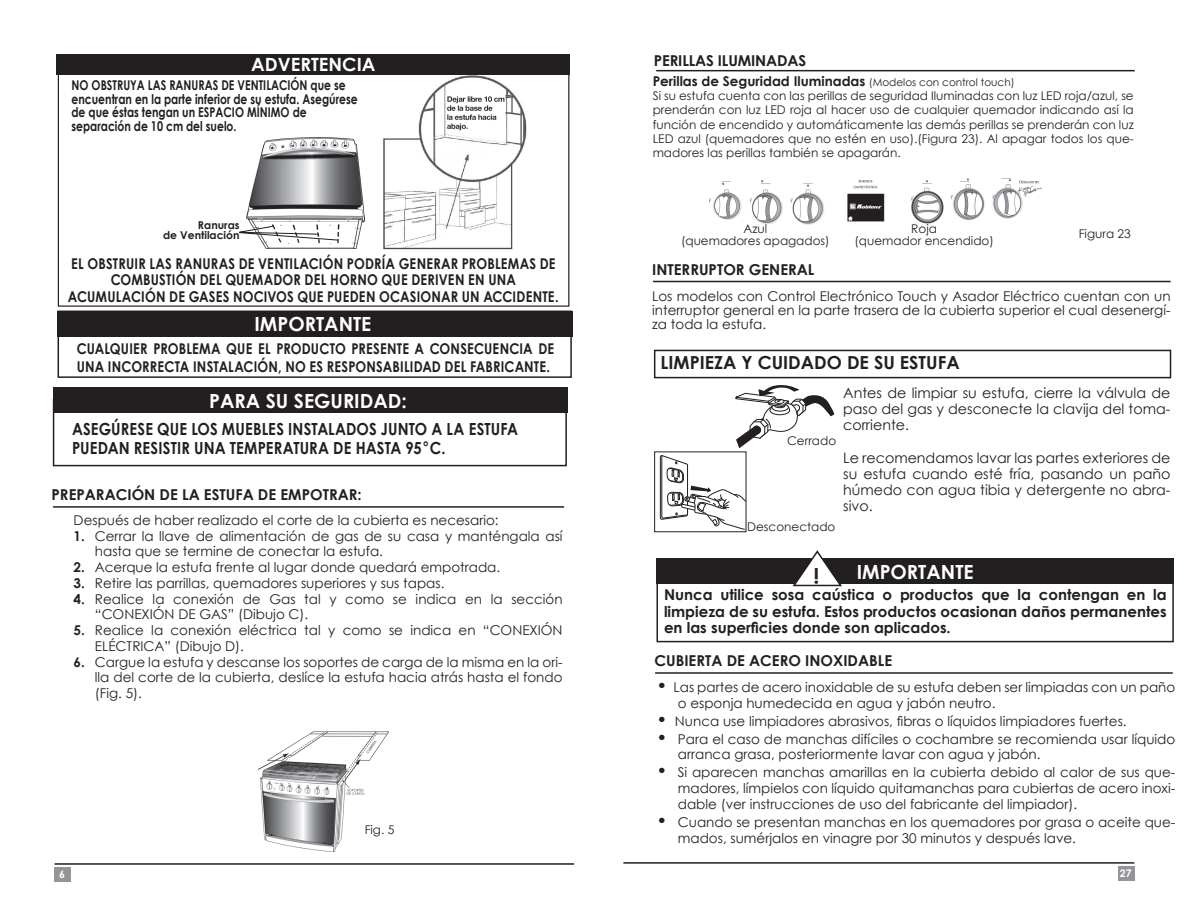
<style>
.page{position:relative;width:1188px;height:918px;background:#fff}
.page>*{position:absolute;margin:0;border:0;box-sizing:border-box;transform-origin:0 0}
.t1{font:700 19.5px "Century Gothic";color:#fff}
.t2{font:700 18.3px "Century Gothic";color:#fff}
.t3{font:700 18px "Century Gothic";color:#231f20}
.t4{font:700 16.65px/19.5px "Century Gothic";letter-spacing:.01em;color:#231f20;scale:.89 1}
.t5{font:700 15px/16.5px "Century Gothic";color:#231f20;text-align:justify}
.t6{font:700 14.85px/16.5px "Century Gothic";letter-spacing:.015em;color:#231f20;scale:.87 1}
.t7{font:14.25px/16px "Century Gothic";color:#231f20;text-align:justify}
.t8{font:13.5px/15.8px "Century Gothic";color:#231f20}
.t9{font:700 13.5px/13.5px "Century Gothic";color:#231f20;scale:.8 1}
.t10{font:700 13.5px "Century Gothic";color:#231f20}
.t11{font:12px/14.2px "Century Gothic";color:#231f20;text-align:center}
.t12{font:700 10.8px/10.8px "Century Gothic";color:#231f20;text-align:right}
.t13{font:700 10.5px "Century Gothic";color:#fff}
.s1{font-family:"Futura";font-weight:500}
.s2{font-weight:700}
.s3{font-weight:400;font-size:10.5px}
.s4{font-size:18px}
</style>
<div class="page">
<hr style="left:55px;top:863px;width:519px;height:2px;background:#231f20">
<div style="left:54px;top:867px;width:16px;height:15px;background:#939598"></div>
<div style="left:1118px;top:866px;width:16px;height:15px;background:#939598"></div>
<hr style="left:623px;top:862px;width:511px;height:2px;background:#231f20">
<div style="left:53px;top:399px;width:514px;height:67px;border:2px solid #231f20"></div>
<div style="left:53px;top:387px;width:515px;height:26px;background:#231f20"></div>
<hr style="left:53px;top:506px;width:511px;height:2px;background:#231f20">
<img style="left:383px;top:75px;width:144px;height:175px">
<div style="left:57px;top:54px;width:513px;height:21px;background:#231f20"></div>
<img style="left:246px;top:138px;width:119px;height:110px">
<svg style="left:239px;top:225px;width:100px;height:16px"></svg>
<div style="left:58px;top:311px;width:514px;height:67px;border:2px solid #231f20"></div>
<div style="left:58px;top:311px;width:515px;height:25px;background:#231f20"></div>
<img style="left:257px;top:731px;width:132px;height:121px">
<img style="left:710px;top:178px;width:331px;height:47px">
<hr style="left:656px;top:70px;width:479px;height:1px;background:#231f20">
<div style="left:654px;top:350px;width:517px;height:28px;border:2px solid #231f20"></div>
<svg style="left:735px;top:385px;width:99px;height:63px"></svg>
<svg style="left:660px;top:455px;width:84px;height:75px"></svg>
<div style="left:654px;top:451px;width:92px;height:81px;border:1px solid #231f20"></div>
<hr style="left:653px;top:281px;width:518px;height:1px;background:#231f20">
<div style="left:657px;top:564px;width:517px;height:78px;border:2px solid #231f20"></div>
<div style="left:657px;top:559px;width:517px;height:25px;background:#231f20"></div>
<hr style="left:655px;top:672px;width:518px;height:2px;background:#231f20">
<svg style="left:791px;top:550px;width:52px;height:37px"></svg>
<h2 class="t2" style="left:251px;top:53px;width:126px">ADVERTENCIA</h2>
<p class="t9" style="left:72px;top:78px;width:359px">NO OBSTRUYA LAS RANURAS DE VENTILACIÓN que se encuentran en la parte inferior de su estufa. Asegúrese de que éstas tengan un ESPACIO MÍNIMO de separación de 10 cm del suelo.</p>
<p class="t12" style="left:163px;top:219px;width:78px">Ranuras<br>de Ventilación</p>
<p class="t6" style="left:68px;top:255px;width:566px;text-align:center">EL OBSTRUIR LAS RANURAS DE VENTILACIÓN PODRÍA GENERAR PROBLEMAS DE<br>COMBUSTIÓN DEL QUEMADOR DEL HORNO QUE DERIVEN EN UNA<br>ACUMULACIÓN DE GASES NOCIVOS QUE PUEDEN OCASIONAR UN ACCIDENTE.</p>
<h1 class="t1" style="left:254px;top:312px;width:118px">IMPORTANTE</h1>
<p class="t6" style="left:77px;top:339px;width:550px;line-height:18px">CUALQUIER PROBLEMA QUE EL PRODUCTO PRESENTE A CONSECUENCIA DE<br>UNA INCORRECTA INSTALACIÓN, NO ES RESPONSABILIDAD DEL FABRICANTE.</p>
<h1 class="t1" style="left:209px;top:388px;width:199px">PARA SU SEGURIDAD:</h1>
<p class="t4" style="left:72px;top:418px;width:503px">ASEGÚRESE QUE LOS MUEBLES INSTALADOS JUNTO A LA ESTUFA<br>PUEDAN RESISTIR UNA TEMPERATURA DE HASTA 95<span class="s1">°</span>C.</p>
<p class="t5" style="left:52px;top:486px;width:312px">PREPARACIÓN DE LA ESTUFA DE EMPOTRAR:</p>
<p class="t8" style="left:74px;top:512px;width:427px">Después de haber realizado el corte de la cubierta es necesario:</p>
<p class="t8" style="left:95px;top:528px;width:469px;text-indent:-21px"><span class="s2">1.</span> Cerrar la llave de alimentación de gas de su casa y manténgala así hasta que se termine de conectar la estufa.</p>
<p class="t8" style="left:74px;top:559px;width:428px"><span class="s2">2.</span> Acerque la estufa frente al lugar donde quedará empotrada.</p>
<p class="t8" style="left:74px;top:575px;width:372px"><span class="s2">3.</span> Retire las parrillas, quemadores superiores y sus tapas.</p>
<p class="t8" style="left:95px;top:591px;width:469px;text-indent:-21px"><span class="s2">4.</span> Realice la conexión de Gas tal y como se indica en la sección “CONEXIÓN DE GAS” (Dibujo C).</p>
<p class="t8" style="left:95px;top:622px;width:469px;text-indent:-21px"><span class="s2">5.</span> Realice la conexión eléctrica tal y como se indica en “CONEXIÓN<br>ELÉCTRICA” (Dibujo D).</p>
<p class="t8" style="left:95px;top:654px;width:469px;text-align:justify;text-indent:-21px"><span class="s2">6.</span> Cargue la estufa y descanse los soportes de carga de la misma en la ori&shy;lla del corte de la cubierta, deslíce la estufa hacia atrás hasta el fondo (Fig. 5).</p>
<p class="t11" style="left:365px;top:822px;width:31px">Fig. 5</p>
<p class="t5" style="left:654px;top:52px;width:154px">PERILLAS ILUMINADAS</p>
<p class="t10" style="left:653px;top:73px;width:363px">Perillas de Seguridad Iluminadas <span class="s3">(Modelos con control touch)</span></p>
<p class="t11" style="left:653px;top:89px;width:483px;text-align:justify">Si su estufa cuenta con las perillas de seguridad Iluminadas con luz LED roja/azul, se prenderán con luz LED roja al hacer uso de cualquier quemador indicando así la función de encendido y automáticamente las demás perillas se prenderán con luz LED azul (quemadores que no estén en uso).(Figura 23). Al apagar todos los que&shy;madores las perillas también se apagarán.</p>
<p class="t11" style="left:855px;top:222px;width:141px;line-height:12px">Roja<br>(quemador encendido)</p>
<p class="t11" style="left:681px;top:223px;width:150px;line-height:12px">Azul<br>(quemadores apagados)</p>
<p class="t11" style="left:1079px;top:226px;width:54px">Figura 23</p>
<p class="t5" style="left:652px;top:261px;width:164px">INTERRUPTOR GENERAL</p>
<p class="t8" style="left:652px;top:288px;width:520px;line-height:14.2px;text-align:justify">Los modelos con Control Electrónico Touch y Asador Eléctrico cuentan con un interruptor general en la parte trasera de la cubierta superior el cual desenergí&shy;za toda la estufa.</p>
<h3 class="t3" style="left:661px;top:352px;width:301px">LIMPIEZA Y CUIDADO DE SU ESTUFA</h3>
<p class="t7" style="left:843px;top:385px;width:329px">Antes de limpiar su estufa, cierre la válvula de paso del gas y desconecte la clavija del toma&shy;corriente.</p>
<p class="t11" style="left:787px;top:433px;width:51px">Cerrado</p>
<p class="t7" style="left:843px;top:450px;width:329px">Le recomendamos lavar las partes exteriores de su estufa cuando esté fría, pasando un paño húmedo con agua tibia y detergente no abra&shy;sivo.</p>
<p class="t11" style="left:747px;top:519px;width:90px">Desconectado</p>
<h1 class="t1" style="left:857px;top:560px;width:118px">IMPORTANTE</h1>
<p class="t5" style="left:664px;top:586px;width:504px">Nunca utilice sosa caústica o productos que la contengan en la limpieza de su estufa. Estos productos ocasionan daños permanentes en las superficies donde son aplicados.</p>
<p class="t5" style="left:654px;top:652px;width:239px">CUBIERTA DE ACERO INOXIDABLE</p>
<p class="t8" style="left:678px;top:679px;width:499px;text-indent:-21px"><span class="s4">•</span> Las partes de acero inoxidable de su estufa deben ser limpiadas con un paño o esponja humedecida en agua y jabón neutro.</p>
<p class="t8" style="left:657px;top:713px;width:472px"><span class="s4">•</span> Nunca use limpiadores abrasivos, fibras o líquidos limpiadores fuertes.</p>
<p class="t8" style="left:678px;top:731px;width:499px;text-indent:-21px"><span class="s4">•</span> Para el caso de manchas difíciles o cochambre se recomienda usar líquido arranca grasa, posteriormente lavar con agua y jabón.</p>
<p class="t8" style="left:678px;top:764px;width:499px;text-align:justify;text-indent:-21px"><span class="s4">•</span> Si aparecen manchas amarillas en la cubierta debido al calor de sus que&shy;madores, límpielos con líquido quitamanchas para cubiertas de acero inoxi&shy;dable (ver instrucciones de uso del fabricante del limpiador).</p>
<p class="t8" style="left:678px;top:814px;width:499px;text-indent:-21px"><span class="s4">•</span> Cuando se presentan manchas en los quemadores por grasa o aceite que&shy;mados, sumérjalos en vinagre por 30 minutos y después lave.</p>
<p class="t13" style="left:59px;top:868px;width:7px">6</p>
<p class="t13" style="left:1120px;top:867px;width:13px">27</p>
</div>
